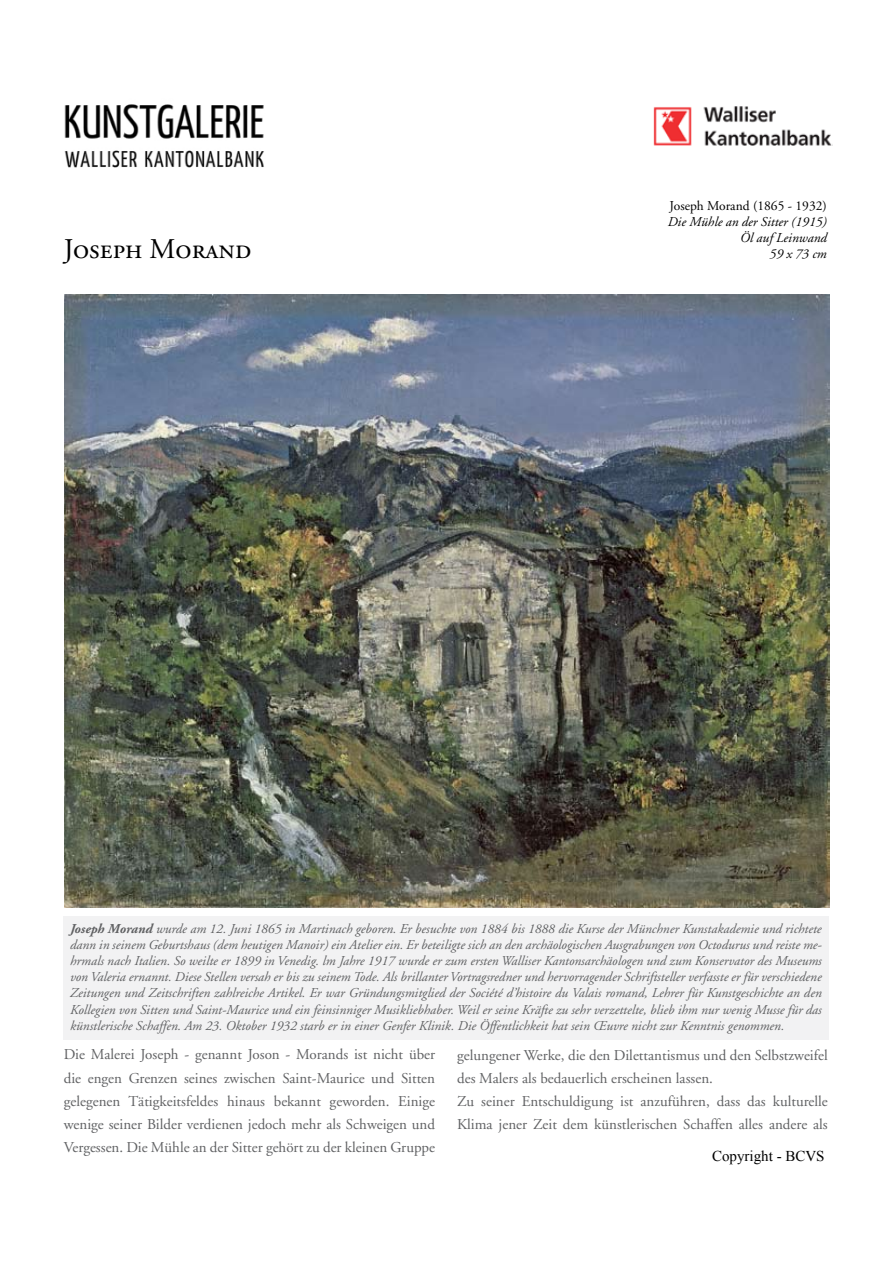
<style>
.page{position:relative;width:893px;height:1263px;background:#fff}
.page>*{position:absolute;margin:0;border:0;box-sizing:border-box;transform-origin:0 0}
.t1{font:28.5px "Adobe Garamond Regular SC";color:#000}
.t2{font:15px/23.2px "Adobe Garamond";color:#606163;text-align:justify}
.t3{font:15px "Times New Roman";color:#000}
.t4{font:italic 13.5px/16.2px "Adobe Garamond";color:#5f6062;text-align:justify}
.t5{font:italic 13.5px/16.2px "Adobe Garamond";color:#000;text-align:right}
.t6{font:13.5px "Adobe Garamond";color:#000}
.s1{font-weight:700}
</style>
<div class="page">
<img style="left:653px;top:106px;width:179px;height:40px">
<img style="left:64px;top:104px;width:200px;height:64px">
<div style="left:64px;top:917px;width:765px;height:123px;background:#f2f2f3"></div>
<img style="left:64px;top:295px;width:765px;height:613px">
<p class="t6" style="left:670px;top:198px;width:159px">Joseph Morand (1865 - 1932)</p>
<p class="t5" style="left:668px;top:214px;width:161px">Die Mühle an der Sitter (1915)<br>Öl auf Leinwand</p>
<h1 class="t1" style="left:64px;top:234px;width:189px">Joseph Morand</h1>
<p class="t5" style="left:770px;top:246px;width:59px">59 x 73 cm</p>
<p class="t4" style="left:70px;top:921px;width:753px"><span class="s1">Joseph Morand</span> wurde am 12. Juni 1865 in Martinach geboren. Er besuchte von 1884 bis 1888 die Kurse der Münchner Kunstakademie und richtete dann in seinem Geburtshaus (dem heutigen Manoir) ein Atelier ein. Er beteiligte sich an den archäologischen Ausgrabungen von Octodurus und reiste me&shy;hrmals nach Italien. So weilte er 1899 in Venedig. lm Jahre 1917 wurde er zum ersten Walliser Kantonsarchäologen und zum Konservator des Museums von Valeria ernannt. Diese Stellen versah er bis zu seinem Tode. Als brillanter Vortragsredner und hervorragender Schriftsteller verfasste er für verschiedene Zeitungen und Zeitschriften zahlreiche Artikel. Er war Gründungsmitglied der Société d’histoire du Valais romand, Lehrer für Kunstgeschichte an den Kollegien von Sitten und Saint-Maurice und ein feinsinniger Musikliebhaber. Weil er seine Kräfte zu sehr verzettelte, blieb ihm nur wenig Musse für das künstlerische Schaffen. Am 23. Oktober 1932 starb er in einer Genfer Klinik. Die Öffentlichkeit hat sein Œuvre nicht zur Kenntnis genommen.</p>
<p class="t2" style="left:64px;top:1043px;width:373px">Die Malerei Joseph - genannt Joson - Morands ist nicht über die engen Grenzen seines zwischen Saint-Maurice und Sitten gelegenen Tätigkeitsfeldes hinaus bekannt geworden. Einige wenige seiner Bilder verdienen jedoch mehr als Schweigen und Vergessen. Die Mühle an der Sitter gehört zu der kleinen Gruppe</p>
<p class="t2" style="left:457px;top:1044px;width:372px;text-align:left">gelungener Werke, die den Dilettantismus und den Selbstzweifel des Malers als bedauerlich erscheinen lassen.<br>Zu seiner Entschuldigung ist anzuführen, dass das kulturelle Klima jener Zeit dem künstlerischen Schaffen alles andere als</p>
<p class="t3" style="left:712px;top:1146px;width:114px">Copyright - BCVS</p>
</div>
